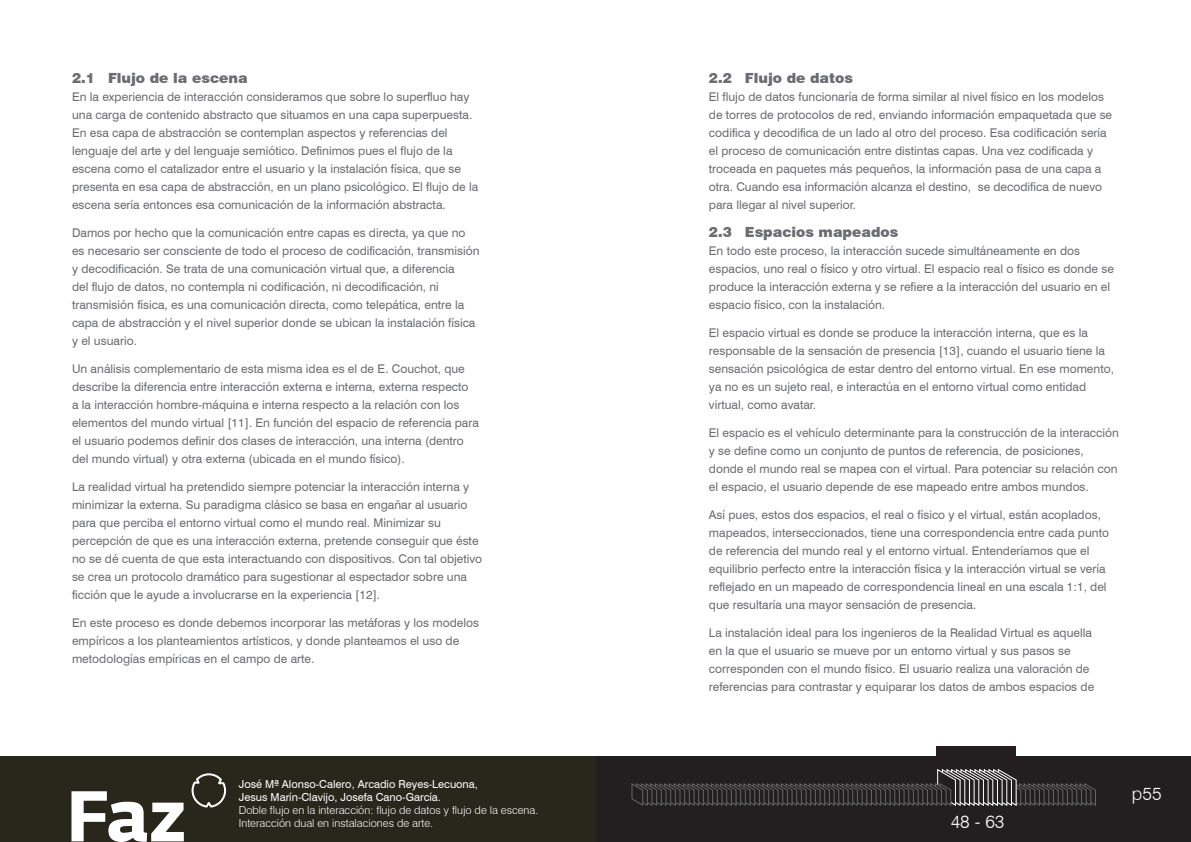
<style>
.page{position:relative;width:1191px;height:842px;background:#fff}
.page>*{position:absolute;margin:0;border:0;box-sizing:border-box;transform-origin:0 0}
.t1{font:300 18px "Swiss 721 BT";color:#fff}
.t2{font:900 14px "Swiss 721 BT";color:#6c6d70}
.t3{font:12px/18px "Swiss 721 BT";color:#6c6d70}
.t4{font:300 11px/13.2px "Swiss 721 BT";color:#fff}
.t5{font:11px/13.2px "Swiss 721 BT";color:#fff}
</style>
<div class="page">
<div style="left:595px;top:757px;width:596px;height:85px;background:#231f20"></div>
<div style="left:936px;top:746px;width:79px;height:21px;background:#231f20"></div>
<svg style="left:631px;top:769px;width:465px;height:37px"></svg>
<div style="left:0;top:757px;width:595px;height:85px;background:#29271c"></div>
<svg style="left:71px;top:791px;width:113px;height:51px"></svg>
<svg style="left:191px;top:773px;width:36px;height:35px"></svg>
<p class="t2" style="left:72px;top:69px;width:177px">2.1 Flujo de la escena</p>
<p class="t3" style="left:72px;top:87px;width:408px">En la experiencia de interacción consideramos que sobre lo superfluo hay una carga de contenido abstracto que situamos en una capa superpuesta.<br>En esa capa de abstracción se contemplan aspectos y referencias del lenguaje del arte y del lenguaje semiótico. Definimos pues el flujo de la escena como el catalizador entre el usuario y la instalación física, que se presenta en esa capa de abstracción, en un plano psicológico. El flujo de la escena sería entonces esa comunicación de la información abstracta.</p>
<p class="t3" style="left:72px;top:223px;width:409px">Damos por hecho que la comunicación entre capas es directa, ya que no es necesario ser consciente de todo el proceso de codificación, transmisión y decodificación. Se trata de una comunicación virtual que, a diferencia<br>del flujo de datos, no contempla ni codificación, ni decodificación, ni transmisión física, es una comunicación directa, como telepática, entre la capa de abstracción y el nivel superior donde se ubican la instalación física y el usuario.</p>
<p class="t3" style="left:72px;top:359px;width:408px">Un análisis complementario de esta misma idea es el de E. Couchot, que describe la diferencia entre interacción externa e interna, externa respecto<br>a la interacción hombre-máquina e interna respecto a la relación con los elementos del mundo virtual [11]. En función del espacio de referencia para el usuario podemos definir dos clases de interacción, una interna (dentro del mundo virtual) y otra externa (ubicada en el mundo físico).</p>
<p class="t3" style="left:72px;top:477px;width:412px">La realidad virtual ha pretendido siempre potenciar la interacción interna y minimizar la externa. Su paradigma clásico se basa en engañar al usuario para que perciba el entorno virtual como el mundo real. Minimizar su percepción de que es una interacción externa, pretende conseguir que éste no se dé cuenta de que esta interactuando con dispositivos. Con tal objetivo se crea un protocolo dramático para sugestionar al espectador sobre una ficción que le ayude a involucrarse en la experiencia [12].</p>
<p class="t3" style="left:72px;top:613px;width:408px">En este proceso es donde debemos incorporar las metáforas y los modelos empíricos a los planteamientos artísticos, y donde planteamos el uso de metodologías empíricas en el campo de arte.</p>
<p class="t2" style="left:709px;top:69px;width:146px">2.2 Flujo de datos</p>
<p class="t3" style="left:709px;top:87px;width:405px">El flujo de datos funcionaría de forma similar al nivel físico en los modelos de torres de protocolos de red, enviando información empaquetada que se codifica y decodifica de un lado al otro del proceso. Esa codificación sería el proceso de comunicación entre distintas capas. Una vez codificada y troceada en paquetes más pequeños, la información pasa de una capa a otra. Cuando esa información alcanza el destino, se decodifica de nuevo para llegar al nivel superior.</p>
<p class="t2" style="left:709px;top:223px;width:191px">2.3 Espacios mapeados</p>
<p class="t3" style="left:709px;top:241px;width:406px">En todo este proceso, la interacción sucede simultáneamente en dos espacios, uno real o físico y otro virtual. El espacio real o físico es donde se produce la interacción externa y se refiere a la interacción del usuario en el espacio físico, con la instalación.</p>
<p class="t3" style="left:709px;top:323px;width:406px">El espacio virtual es donde se produce la interacción interna, que es la responsable de la sensación de presencia [13], cuando el usuario tiene la sensación psicológica de estar dentro del entorno virtual. En ese momento, ya no es un sujeto real, e interactúa en el entorno virtual como entidad virtual, como avatar.</p>
<p class="t3" style="left:709px;top:423px;width:411px">El espacio es el vehículo determinante para la construcción de la interacción y se define como un conjunto de puntos de referencia, de posiciones, donde el mundo real se mapea con el virtual. Para potenciar su relación con el espacio, el usuario depende de ese mapeado entre ambos mundos.</p>
<p class="t3" style="left:709px;top:505px;width:401px">Así pues, estos dos espacios, el real o físico y el virtual, están acoplados, mapeados, interseccionados, tiene una correspondencia entre cada punto de referencia del mundo real y el entorno virtual. Entenderíamos que el equilibrio perfecto entre la interacción física y la interacción virtual se vería reflejado en un mapeado de correspondencia lineal en una escala 1:1, del que resultaría una mayor sensación de presencia.</p>
<p class="t3" style="left:709px;top:623px;width:387px">La instalación ideal para los ingenieros de la Realidad Virtual es aquella en la que el usuario se mueve por un entorno virtual y sus pasos se corresponden con el mundo físico. El usuario realiza una valoración de referencias para contrastar y equiparar los datos de ambos espacios de</p>
<p class="t5" style="left:239px;top:777px;width:241px">José Mª Alonso-Calero, Arcadio Reyes-Lecuona,<br>Jesus Marín-Clavijo, Josefa Cano-García.</p>
<p class="t4" style="left:239px;top:803px;width:301px">Doble flujo en la interacción: flujo de datos y flujo de la escena.<br>Interacción dual en instalaciones de arte.</p>
<h1 class="t1" style="left:950px;top:810px;width:55px">48 - 63</h1>
<h1 class="t1" style="left:1132px;top:782px;width:31px">p55</h1>
</div>
